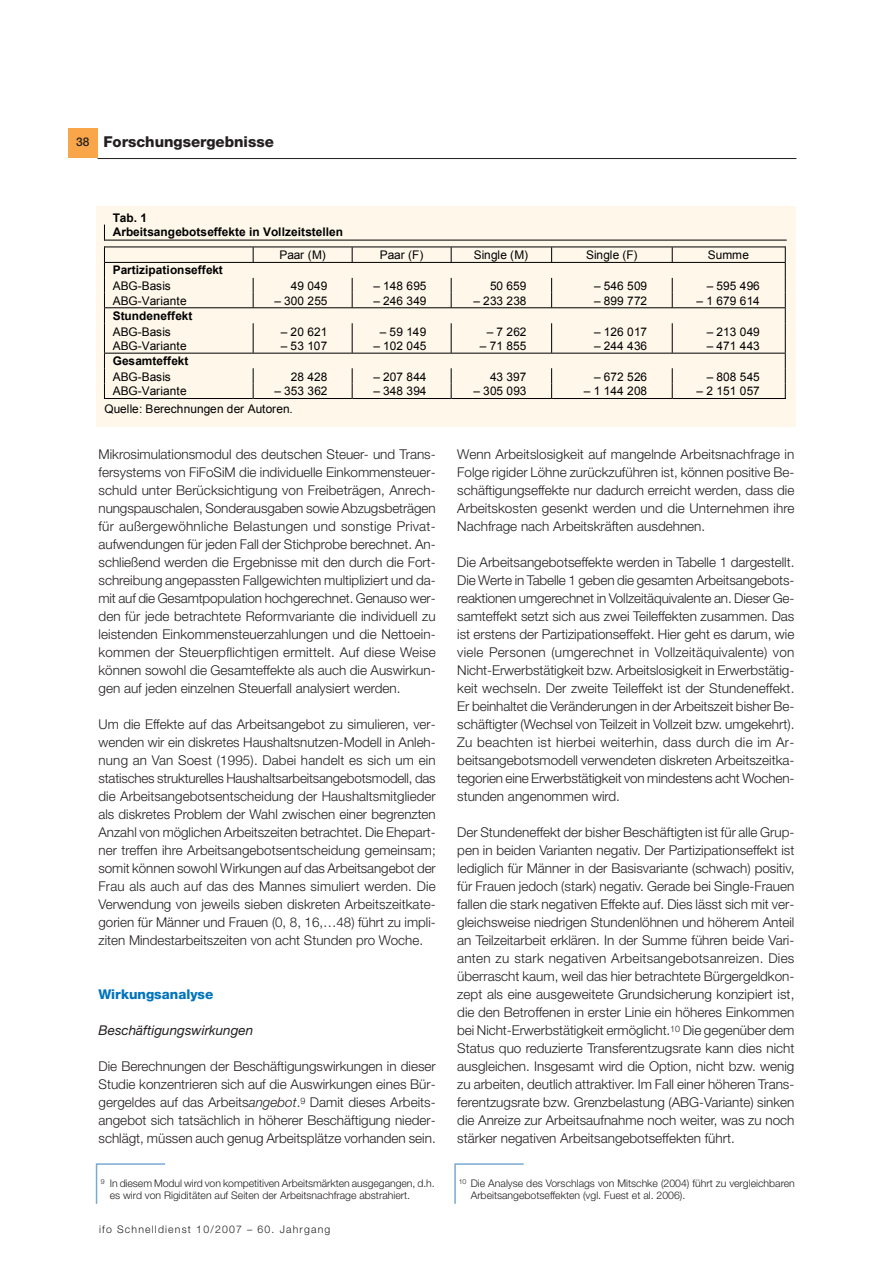
<style>
.page{position:relative;width:893px;height:1263px;background:#fff}
.page>*{position:absolute;margin:0;border:0;box-sizing:border-box;transform-origin:0 0}
.t1{font:800 15px "Helvetica Neue LT Std";color:#231f20}
.t2{font:300 13.5px/18px "Helvetica Neue LT Std";color:#231f20;text-align:justify}
.t3{font:italic 13.5px "Helvetica Neue LT Std";color:#231f20}
.t4{font:800 13.5px "Helvetica Neue LT Std";color:#0074bc}
.t5{font:500 12px "Helvetica Neue LT Std";color:#231f20}
.t6{font:11.85px "Arial";color:#000}
.t7{font:700 11.85px/13.6px "Arial";letter-spacing:-.005em;color:#000}
.t8{font:300 10.5px/12.8px "Helvetica Neue LT Std";color:#231f20}
.t9{font:300 10.5px "Helvetica Neue LT Std";letter-spacing:.11em;color:#231f20}
.s1{font-style:italic}
</style>
<div class="page">
<hr style="left:98px;top:158px;width:698px;height:1px;background:#231f20">
<div style="left:68px;top:128px;width:30px;height:30px;background:#f9a64a"></div>
<div style="left:97px;top:206px;width:699px;height:221px;background:#fef7ea"></div>
<hr style="left:104px;top:240px;width:683px;height:1px;background:#000">
<svg style="left:104px;top:225px;width:1px;height:16px"></svg>
<hr style="left:104px;top:247px;width:682px;height:1px;background:#000">
<svg style="left:253px;top:247px;width:1px;height:15px"></svg>
<svg style="left:352px;top:247px;width:1px;height:15px"></svg>
<svg style="left:451px;top:247px;width:1px;height:15px"></svg>
<svg style="left:551px;top:247px;width:1px;height:15px"></svg>
<svg style="left:672px;top:247px;width:1px;height:15px"></svg>
<hr style="left:104px;top:262px;width:682px;height:1px;background:#000">
<svg style="left:253px;top:278px;width:1px;height:29px"></svg>
<svg style="left:352px;top:278px;width:1px;height:29px"></svg>
<svg style="left:451px;top:278px;width:1px;height:29px"></svg>
<svg style="left:551px;top:278px;width:1px;height:29px"></svg>
<svg style="left:672px;top:278px;width:1px;height:29px"></svg>
<hr style="left:104px;top:307px;width:682px;height:1px;background:#000">
<svg style="left:253px;top:323px;width:1px;height:30px"></svg>
<svg style="left:352px;top:323px;width:1px;height:30px"></svg>
<svg style="left:451px;top:323px;width:1px;height:30px"></svg>
<svg style="left:551px;top:323px;width:1px;height:30px"></svg>
<svg style="left:672px;top:323px;width:1px;height:30px"></svg>
<hr style="left:104px;top:353px;width:682px;height:1px;background:#000">
<svg style="left:104px;top:247px;width:1px;height:151px"></svg>
<hr style="left:104px;top:398px;width:149px;height:1px;background:#000">
<svg style="left:253px;top:368px;width:1px;height:31px"></svg>
<hr style="left:254px;top:398px;width:98px;height:1px;background:#000">
<svg style="left:352px;top:368px;width:1px;height:31px"></svg>
<hr style="left:353px;top:398px;width:98px;height:1px;background:#000">
<svg style="left:451px;top:368px;width:1px;height:31px"></svg>
<hr style="left:452px;top:398px;width:99px;height:1px;background:#000">
<svg style="left:551px;top:368px;width:1px;height:31px"></svg>
<hr style="left:552px;top:398px;width:120px;height:1px;background:#000">
<svg style="left:672px;top:368px;width:1px;height:31px"></svg>
<hr style="left:673px;top:398px;width:112px;height:1px;background:#000">
<svg style="left:785px;top:247px;width:1px;height:152px"></svg>
<svg style="left:95px;top:1163px;width:71px;height:41px"></svg>
<svg style="left:454px;top:1163px;width:70px;height:41px"></svg>
<p class="t5" style="left:76px;top:137px;width:15px">38</p>
<p class="t1" style="left:103px;top:136px;width:172px">Forschungsergebnisse</p>
<p class="t7" style="left:113px;top:211px;width:232px">Tab. 1<br>Arbeitsangebotseffekte in Vollzeitstellen</p>
<p class="t6" style="left:279px;top:248px;width:48px">Paar (M)</p>
<p class="t6" style="left:380px;top:248px;width:45px">Paar (F)</p>
<p class="t6" style="left:474px;top:248px;width:56px">Single (M)</p>
<p class="t6" style="left:586px;top:248px;width:53px">Single (F)</p>
<p class="t6" style="left:708px;top:248px;width:43px">Summe</p>
<p class="t7" style="left:113px;top:263px;width:112px">Partizipationseffekt</p>
<p class="t6" style="left:113px;top:279px;width:60px">ABG-Basis</p>
<p class="t6" style="left:291px;top:279px;width:38px">49 049</p>
<p class="t6" style="left:373px;top:279px;width:55px">– 148 695</p>
<p class="t6" style="left:490px;top:279px;width:38px">50 659</p>
<p class="t6" style="left:594px;top:279px;width:55px">– 546 509</p>
<p class="t6" style="left:707px;top:279px;width:55px">– 595 496</p>
<p class="t6" style="left:113px;top:294px;width:75px">ABG-Variante</p>
<p class="t6" style="left:274px;top:294px;width:55px">– 300 255</p>
<p class="t6" style="left:373px;top:294px;width:55px">– 246 349</p>
<p class="t6" style="left:473px;top:294px;width:55px">– 233 238</p>
<p class="t6" style="left:594px;top:294px;width:55px">– 899 772</p>
<p class="t6" style="left:697px;top:294px;width:65px">– 1 679 614</p>
<p class="t7" style="left:113px;top:309px;width:81px">Stundeneffekt</p>
<p class="t6" style="left:113px;top:325px;width:60px">ABG-Basis</p>
<p class="t6" style="left:281px;top:325px;width:48px">– 20 621</p>
<p class="t6" style="left:380px;top:325px;width:48px">– 59 149</p>
<p class="t6" style="left:487px;top:325px;width:41px">– 7 262</p>
<p class="t6" style="left:594px;top:325px;width:55px">– 126 017</p>
<p class="t6" style="left:707px;top:325px;width:55px">– 213 049</p>
<p class="t6" style="left:113px;top:340px;width:75px">ABG-Variante</p>
<p class="t6" style="left:281px;top:340px;width:48px">– 53 107</p>
<p class="t6" style="left:373px;top:340px;width:55px">– 102 045</p>
<p class="t6" style="left:480px;top:340px;width:48px">– 71 855</p>
<p class="t6" style="left:594px;top:340px;width:55px">– 244 436</p>
<p class="t6" style="left:707px;top:340px;width:55px">– 471 443</p>
<p class="t7" style="left:113px;top:354px;width:77px">Gesamteffekt</p>
<p class="t6" style="left:113px;top:370px;width:60px">ABG-Basis</p>
<p class="t6" style="left:291px;top:370px;width:38px">28 428</p>
<p class="t6" style="left:373px;top:370px;width:55px">– 207 844</p>
<p class="t6" style="left:490px;top:370px;width:38px">43 397</p>
<p class="t6" style="left:594px;top:370px;width:55px">– 672 526</p>
<p class="t6" style="left:707px;top:370px;width:55px">– 808 545</p>
<p class="t6" style="left:113px;top:384px;width:75px">ABG-Variante</p>
<p class="t6" style="left:274px;top:384px;width:55px">– 353 362</p>
<p class="t6" style="left:373px;top:384px;width:55px">– 348 394</p>
<p class="t6" style="left:473px;top:384px;width:55px">– 305 093</p>
<p class="t6" style="left:584px;top:384px;width:65px">– 1 144 208</p>
<p class="t6" style="left:697px;top:384px;width:65px">– 2 151 057</p>
<p class="t6" style="left:104px;top:402px;width:190px">Quelle: Berechnungen der Autoren.</p>
<p class="t2" style="left:99px;top:446px;width:339px">Mikrosimulationsmodul des deutschen Steuer- und Trans&shy;fersystems von FiFoSiM die individuelle Einkommensteuer&shy;schuld unter Berücksichtigung von Freibeträgen, Anrech&shy;nungspauschalen, Sonderausgaben sowie Abzugsbeträgen für außergewöhnliche Belastungen und sonstige Privat&shy;aufwendungen für jeden Fall der Stichprobe berechnet. An&shy;schließend werden die Ergebnisse mit den durch die Fort&shy;schreibung angepassten Fallgewichten multipliziert und da&shy;mit auf die Gesamtpopulation hochgerechnet. Genauso wer&shy;den für jede betrachtete Reformvariante die individuell zu leistenden Einkommensteuerzahlungen und die Nettoein&shy;kommen der Steuerpflichtigen ermittelt. Auf diese Weise können sowohl die Gesamteffekte als auch die Auswirkun&shy;gen auf jeden einzelnen Steuerfall analysiert werden.</p>
<p class="t2" style="left:99px;top:716px;width:339px">Um die Effekte auf das Arbeitsangebot zu simulieren, ver&shy;wenden wir ein diskretes Haushaltsnutzen-Modell in Anleh&shy;nung an Van Soest (1995). Dabei handelt es sich um ein statisches strukturelles Haushaltsarbeitsangebotsmodell, das die Arbeitsangebotsentscheidung der Haushaltsmitglieder als diskretes Problem der Wahl zwischen einer begrenzten Anzahl von möglichen Arbeitszeiten betrachtet. Die Ehepart&shy;ner treffen ihre Arbeitsangebotsentscheidung gemeinsam; somit können sowohl Wirkungen auf das Arbeitsangebot der Frau als auch auf das des Mannes simuliert werden. Die Verwendung von jeweils sieben diskreten Arbeitszeitkate&shy;gorien für Männer und Frauen (0, 8, 16,…48) führt zu impli&shy;ziten Mindestarbeitszeiten von acht Stunden pro Woche.</p>
<p class="t4" style="left:99px;top:989px;width:116px">Wirkungsanalyse</p>
<p class="t3" style="left:99px;top:1025px;width:156px">Beschäftigungswirkungen</p>
<p class="t2" style="left:99px;top:1058px;width:339px">Die Berechnungen der Beschäftigungswirkungen in dieser Studie konzentrieren sich auf die Auswirkungen eines Bür&shy;gergeldes auf das Arbeits<span class="s1">angebot</span>.<sup>9</sup> Damit dieses Arbeits&shy;angebot sich tatsächlich in höherer Beschäftigung nieder&shy;schlägt, müssen auch genug Arbeitsplätze vorhanden sein.</p>
<p class="t2" style="left:457px;top:446px;width:339px">Wenn Arbeitslosigkeit auf mangelnde Arbeitsnachfrage in Folge rigider Löhne zurückzuführen ist, können positive Be&shy;schäftigungseffekte nur dadurch erreicht werden, dass die Arbeitskosten gesenkt werden und die Unternehmen ihre Nachfrage nach Arbeitskräften ausdehnen.</p>
<p class="t2" style="left:457px;top:554px;width:339px">Die Arbeitsangebotseffekte werden in Tabelle 1 dargestellt.<br>Die Werte in Tabelle 1 geben die gesamten Arbeitsangebots&shy;reaktionen umgerechnet in Vollzeitäquivalente an. Dieser Ge&shy;samteffekt setzt sich aus zwei Teileffekten zusammen. Das ist erstens der Partizipationseffekt. Hier geht es darum, wie viele Personen (umgerechnet in Vollzeitäquivalente) von Nicht-Erwerbstätigkeit bzw. Arbeitslosigkeit in Erwerbstätig&shy;keit wechseln. Der zweite Teileffekt ist der Stundeneffekt.<br>Er beinhaltet die Veränderungen in der Arbeitszeit bisher Be&shy;schäftigter (Wechsel von Teilzeit in Vollzeit bzw. umgekehrt).<br>Zu beachten ist hierbei weiterhin, dass durch die im Ar&shy;beitsangebotsmodell verwendeten diskreten Arbeitszeitka&shy;tegorien eine Erwerbstätigkeit von mindestens acht Wochen&shy;stunden angenommen wird.</p>
<p class="t2" style="left:457px;top:824px;width:339px">Der Stundeneffekt der bisher Beschäftigten ist für alle Grup&shy;pen in beiden Varianten negativ. Der Partizipationseffekt ist lediglich für Männer in der Basisvariante (schwach) positiv, für Frauen jedoch (stark) negativ. Gerade bei Single-Frauen fallen die stark negativen Effekte auf. Dies lässt sich mit ver&shy;gleichsweise niedrigen Stundenlöhnen und höherem Anteil an Teilzeitarbeit erklären. In der Summe führen beide Vari&shy;anten zu stark negativen Arbeitsangebotsanreizen. Dies überrascht kaum, weil das hier betrachtete Bürgergeldkon&shy;zept als eine ausgeweitete Grundsicherung konzipiert ist, die den Betroffenen in erster Linie ein höheres Einkommen bei Nicht-Erwerbstätigkeit ermöglicht.<sup>10</sup> Die gegenüber dem Status quo reduzierte Transferentzugsrate kann dies nicht ausgleichen. Insgesamt wird die Option, nicht bzw. wenig zu arbeiten, deutlich attraktiver. Im Fall einer höheren Trans&shy;ferentzugsrate bzw. Grenzbelastung (ABG-Variante) sinken die Anreize zur Arbeitsaufnahme noch weiter, was zu noch stärker negativen Arbeitsangebotseffekten führt.</p>
<p class="t8" style="left:110px;top:1177px;width:327px;text-indent:-9px"><sup>9</sup> In diesem Modul wird von kompetitiven Arbeitsmärkten ausgegangen, d.h. es wird von Rigiditäten auf Seiten der Arbeitsnachfrage abstrahiert.</p>
<p class="t8" style="left:471px;top:1177px;width:326px;text-indent:-12px"><sup>10</sup> Die Analyse des Vorschlags von Mitschke (2004) führt zu vergleichbaren<br>Arbeitsangebotseffekten (vgl. Fuest et al. 2006).</p>
<p class="t9" style="left:99px;top:1225px;width:233px">ifo Schnelldienst 10/2007 – 60. Jahrgang</p>
</div>
